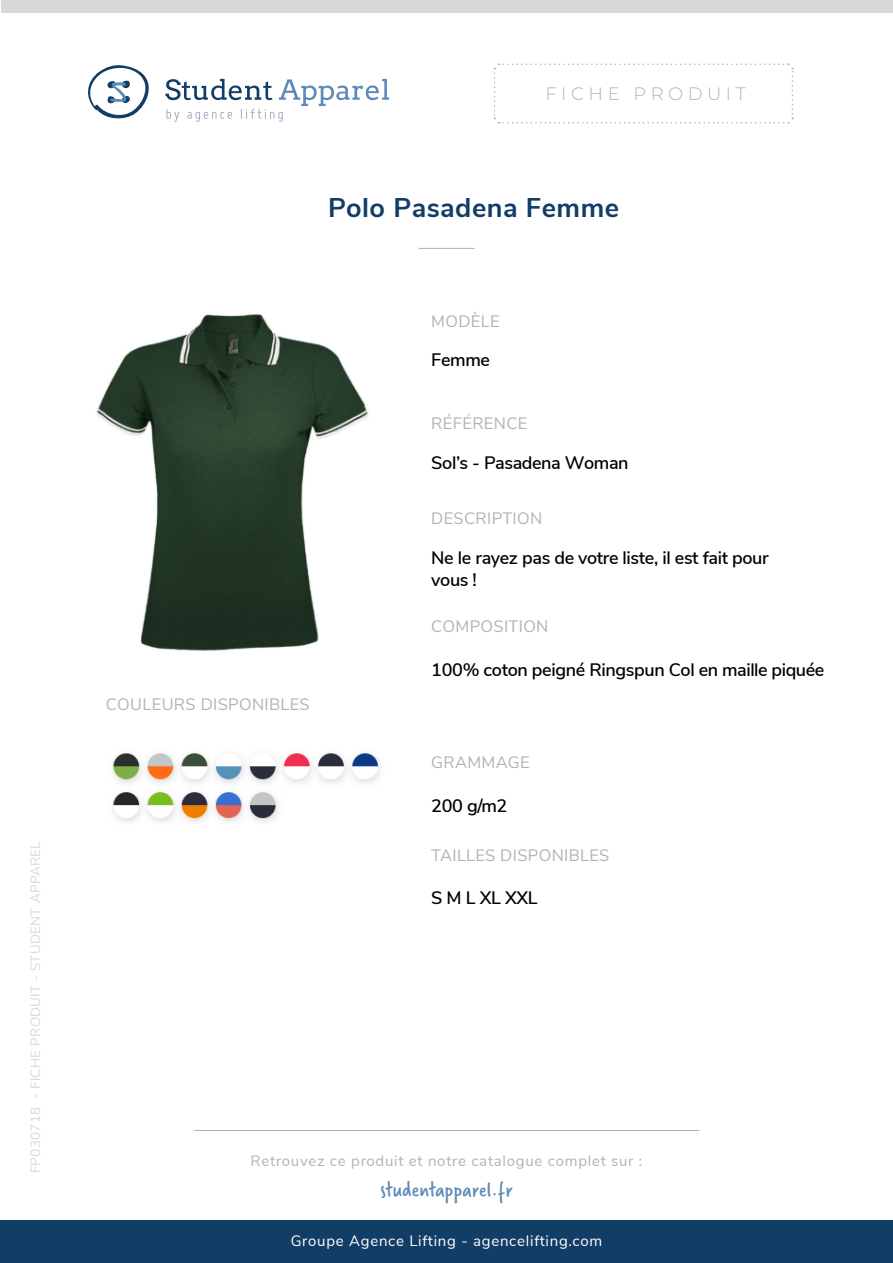
<style>
.page{position:relative;width:893px;height:1263px;background:#fff}
.page>*{position:absolute;margin:0;border:0;box-sizing:border-box;transform-origin:0 0}
.t1{font:700 27px "Nunito Sans";letter-spacing:.015em;color:#123d67}
.t2{font:22.5px "Verveine";letter-spacing:.01em;color:#5d8ab8}
.t3{font:600 18px/21.6px "Nunito Sans";letter-spacing:-.02em;color:#000}
.t4{font:300 18px "Montserrat";letter-spacing:.25em;color:#b2b2b2}
.t5{font:16.5px "Nunito Sans";letter-spacing:.02em;color:#b2b2b2}
.t6{font:15px "Nunito Sans";letter-spacing:.05em;color:#b2b2b2}
.t7{font:15px "Nunito Sans";letter-spacing:.05em;color:#fff}
.t8{font:13.5px "Nunito Sans";letter-spacing:.02em;color:#b2b2b2}
</style>
<div class="page">
<div style="left:0;top:1220px;width:893px;height:43px;background:#123d67"></div>
<div style="left:1px;top:0;width:891px;height:12px;background:#d8d8d8"></div>
<svg style="left:165px;top:79px;width:224px;height:43px"></svg>
<svg style="left:88px;top:65px;width:61px;height:54px"></svg>
<svg style="left:493px;top:63px;width:301px;height:61px"></svg>
<hr style="left:194px;top:1130px;width:505px;height:1px;background:#b2b2b2">
<hr style="left:418px;top:248px;width:56px;height:1px;background:#b2b2b2">
<img style="left:113px;top:753px;width:267px;height:69px">
<img style="left:96px;top:314px;width:273px;height:337px">
<p class="t8" style="left:26px;top:1173px;width:333px;rotate:-90deg">FP030718 - FICHE PRODUIT - STUDENT APPAREL</p>
<p class="t4" style="left:545px;top:82px;width:202px">FICHE PRODUIT</p>
<h1 class="t1" style="left:328px;top:188px;width:292px">Polo Pasadena Femme</h1>
<p class="t5" style="left:431px;top:309px;width:70px">MODÈLE</p>
<p class="t3" style="left:431px;top:348px;width:60px">Femme</p>
<p class="t5" style="left:431px;top:412px;width:98px">RÉFÉRENCE</p>
<p class="t3" style="left:431px;top:451px;width:199px">Sol’s - Pasadena Woman</p>
<p class="t5" style="left:431px;top:507px;width:112px">DESCRIPTION</p>
<p class="t3" style="left:431px;top:546px;width:339px">Ne le rayez pas de votre liste, il est fait pour vous !</p>
<p class="t5" style="left:431px;top:614px;width:119px">COMPOSITION</p>
<p class="t5" style="left:106px;top:692px;width:205px">COULEURS DISPONIBLES</p>
<p class="t3" style="left:431px;top:657px;width:395px">100% coton peigné Ringspun Col en maille piquée</p>
<p class="t5" style="left:431px;top:750px;width:100px">GRAMMAGE</p>
<p class="t3" style="left:431px;top:794px;width:78px">200 g/m2</p>
<p class="t5" style="left:431px;top:843px;width:180px">TAILLES DISPONIBLES</p>
<p class="t3" style="left:431px;top:886px;width:108px">S M L XL XXL</p>
<p class="t6" style="left:250px;top:1149px;width:393px">Retrouvez ce produit et notre catalogue complet sur :</p>
<p class="t2" style="left:380px;top:1174px;width:134px">studentapparel.fr</p>
<p class="t7" style="left:291px;top:1230px;width:313px">Groupe Agence Lifting - agencelifting.com</p>
</div>
